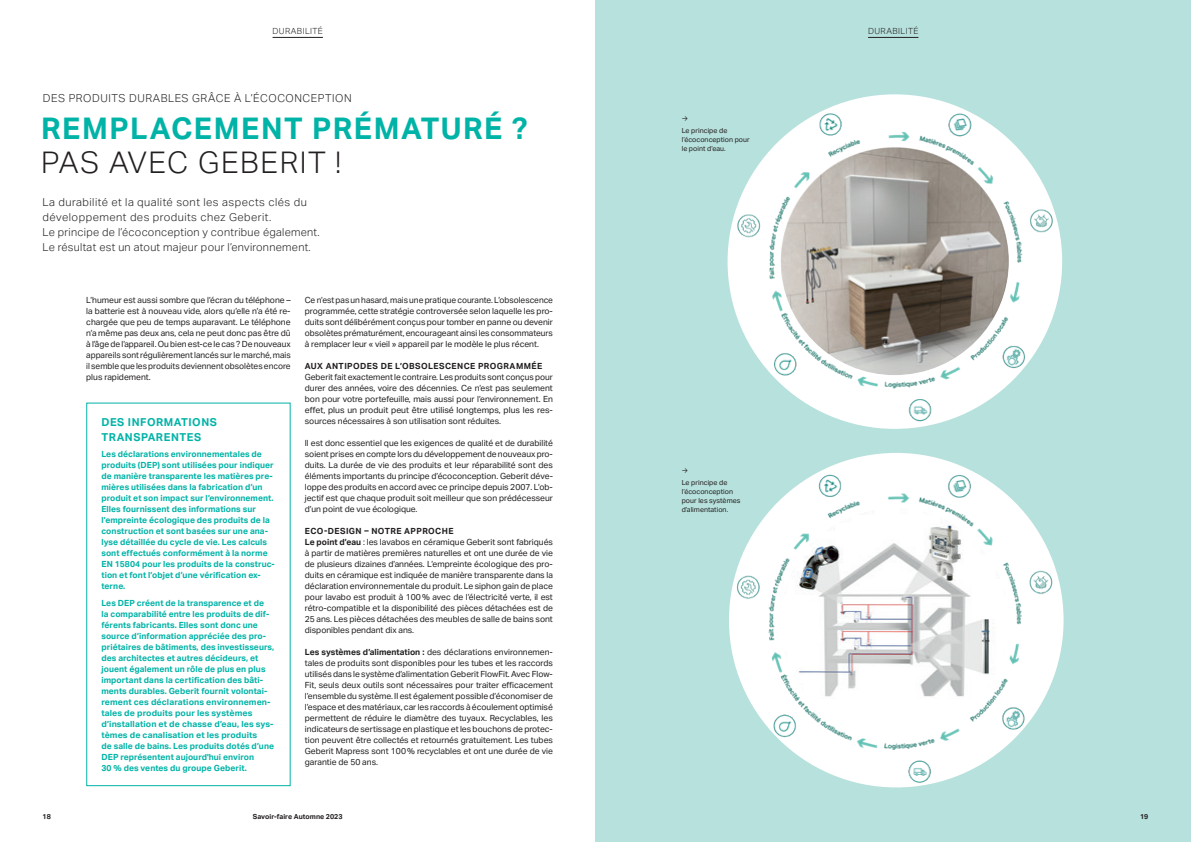
<style>
.page{position:relative;width:1191px;height:842px;background:#fff}
.page>*{position:absolute;margin:0;border:0;box-sizing:border-box;transform-origin:0 0}
.t1{font:700 30px "Aktiv Grotesk Geberit";letter-spacing:.05em;color:#00b3a7}
.t2{font:300 30px "Aktiv Grotesk Geberit";letter-spacing:.05em;color:#231f20}
.t3{font:300 11px/15px "Aktiv Grotesk Geberit";letter-spacing:.04em;color:#231f20}
.t4{font:700 11px/15px "Aktiv Grotesk Geberit";letter-spacing:.05em;color:#00b3a7}
.t5{font:8.5px/11px "Aktiv Grotesk Geberit";color:#231f20;text-align:justify}
.t6{font:700 8.5px/11px "Aktiv Grotesk Geberit";letter-spacing:.005em;color:#00b3a7}
.t7{font:700 8.5px "Aktiv Grotesk Geberit";letter-spacing:.05em;color:#231f20}
.t8{font:300 8.5px "Aktiv Grotesk Geberit";letter-spacing:.05em;color:#231f20}
.t9{font:7px/9px "Aktiv Grotesk Geberit";letter-spacing:.005em;color:#231f20}
.t10{font:700 7px "Aktiv Grotesk Geberit";letter-spacing:.005em;color:#231f20}
.s1{font-weight:700}
</style>
<div class="page">
<div style="left:595px;top:0;width:596px;height:842px;background:#b7e1dd"></div>
<hr style="left:272px;top:37px;width:51px;height:1px;background:#231f20">
<hr style="left:868px;top:37px;width:50px;height:1px;background:#231f20">
<img style="left:727px;top:94px;width:335px;height:335px;border-radius:167px">
<img style="left:780px;top:146px;width:229px;height:229px;border-radius:114px">
<img style="left:729px;top:453px;width:334px;height:334px;border-radius:167px">
<img style="left:780px;top:508px;width:229px;height:229px;border-radius:114px">
<p class="t8" style="left:272px;top:27px;width:52px">DURABILITÉ</p>
<p class="t8" style="left:868px;top:27px;width:52px">DURABILITÉ</p>
<p class="t3" style="left:43px;top:91px;width:310px">DES PRODUITS DURABLES GRÂCE À L’ÉCOCONCEPTION</p>
<h1 class="t1" style="left:41px;top:110px;width:488px">REMPLACEMENT PRÉMATURÉ ?</h1>
<h1 class="t2" style="left:41px;top:146px;width:302px">PAS AVEC GEBERIT !</h1>
<p class="t3" style="left:43px;top:195px;width:279px">La durabilité et la qualité sont les aspects clés du développement des produits chez Geberit.<br>Le principe de l’écoconception y contribue également.<br>Le résultat est un atout majeur pour l’environnement.</p>
<p class="t5" style="left:86px;top:295px;width:206px">L’humeur est aussi sombre que l’écran du téléphone – la batterie est à nouveau vide, alors qu’elle n’a été re&shy;chargée que peu de temps auparavant. Le téléphone n’a même pas deux ans, cela ne peut donc pas être dû à l’âge de l’appareil. Ou bien est-ce le cas ? De nouveaux appareils sont régulièrement lancés sur le marché, mais il semble que les produits deviennent obsolètes encore plus rapidement.</p>
<p class="t5" style="left:305px;top:295px;width:250px">Ce n’est pas un hasard, mais une pratique courante. L’obsolescence programmée, cette stratégie controversée selon laquelle les pro&shy;duits sont délibérément conçus pour tomber en panne ou devenir obsolètes prématurément, encourageant ainsi les consommateurs à remplacer leur « vieil » appareil par le modèle le plus récent.</p>
<p class="t7" style="left:305px;top:361px;width:239px">AUX ANTIPODES DE L’OBSOLESCENCE PROGRAMMÉE</p>
<p class="t5" style="left:305px;top:372px;width:250px">Geberit fait exactement le contraire. Les produits sont conçus pour durer des années, voire des décennies. Ce n’est pas seulement bon pour votre portefeuille, mais aussi pour l’environnement. En effet, plus un produit peut être utilisé longtemps, plus les res&shy;sources nécessaires à son utilisation sont réduites.</p>
<p class="t5" style="left:305px;top:438px;width:250px">Il est donc essentiel que les exigences de qualité et de durabilité soient prises en compte lors du développement de nouveaux pro&shy;duits. La durée de vie des produits et leur réparabilité sont des éléments importants du principe d’écoconception. Geberit déve&shy;loppe des produits en accord avec ce principe depuis 2007. L’ob&shy;jectif est que chaque produit soit meilleur que son prédécesseur d’un point de vue écologique.</p>
<p class="t5" style="left:305px;top:526px;width:250px;text-align:left"><span class="s1">ECO-DESIGN – NOTRE APPROCHE<br>Le point d’eau</span> : les lavabos en céramique Geberit sont fabriqués à partir de matières premières naturelles et ont une durée de vie de plusieurs dizaines d’années. L’empreinte écologique des pro&shy;duits en céramique est indiquée de manière transparente dans la déclaration environnementale du produit. Le siphon gain de place pour lavabo est produit à 100% avec de l’électricité verte, il est rétro-compatible et la disponibilité des pièces détachées est de 25 ans. Les pièces détachées des meubles de salle de bains sont disponibles pendant dix ans.</p>
<p class="t5" style="left:305px;top:647px;width:250px"><span class="s1">Les systèmes d’alimentation :</span> des déclarations environnemen&shy;tales de produits sont disponibles pour les tubes et les raccords utilisés dans le système d’alimentation Geberit FlowFit. Avec Flow-Fit, seuls deux outils sont nécessaires pour traiter efficacement l’ensemble du système. Il est également possible d’économiser de l’espace et des matériaux, car les raccords à écoulement optimisé permettent de réduire le diamètre des tuyaux. Recyclables, les indicateurs de sertissage en plastique et les bouchons de protec&shy;tion peuvent être collectés et retournés gratuitement. Les tubes Geberit Mapress sont 100% recyclables et ont une durée de vie garantie de 50 ans.</p>
<p class="t4" style="left:101px;top:414px;width:117px">DES INFORMATIONS<br>TRANSPARENTES</p>
<p class="t6" style="left:101px;top:449px;width:175px">Les déclarations environnementales de produits (DEP) sont utilisées pour indiquer de manière transparente les matières pre&shy;mières utilisées dans la fabrication d’un produit et son impact sur l’environnement.<br>Elles fournissent des informations sur l’empreinte écologique des produits de la construction et sont basées sur une ana&shy;lyse détaillée du cycle de vie. Les calculs sont effectués conformément à la norme EN 15804 pour les produits de la construc&shy;tion et font l’objet d’une vérification ex&shy;terne.</p>
<p class="t6" style="left:101px;top:597px;width:174px">Les DEP créent de la transparence et de<br>la comparabilité entre les produits de dif&shy;férents fabricants. Elles sont donc une source d’information appréciée des pro&shy;priétaires de bâtiments, des investisseurs, des architectes et autres décideurs, et jouent également un rôle de plus en plus important dans la certification des bâti&shy;ments durables. Geberit fournit volontai&shy;rement ces déclarations environnemen&shy;tales de produits pour les systèmes d’installation et de chasse d’eau, les sys&shy;tèmes de canalisation et les produits<br>de salle de bains. Les produits dotés d’une DEP représentent aujourd'hui environ<br>30 % des ventes du groupe Geberit.</p>
<p class="t9" style="left:681px;top:112px;width:47px;line-height:11.8px">→<br>Le principe de</p>
<p class="t9" style="left:681px;top:135px;width:69px">l’écoconception pour le point d’eau.</p>
<p class="t9" style="left:681px;top:465px;width:47px;line-height:11.8px">→<br>Le principe de</p>
<p class="t9" style="left:681px;top:487px;width:60px">l’écoconception pour les systèmes d’alimentation.</p>
<p class="t10" style="left:43px;top:812px;width:10px">18</p>
<p class="t10" style="left:253px;top:812px;width:91px">Savoir-faire Automne 2023</p>
<p class="t10" style="left:1140px;top:812px;width:10px">19</p>
</div>
